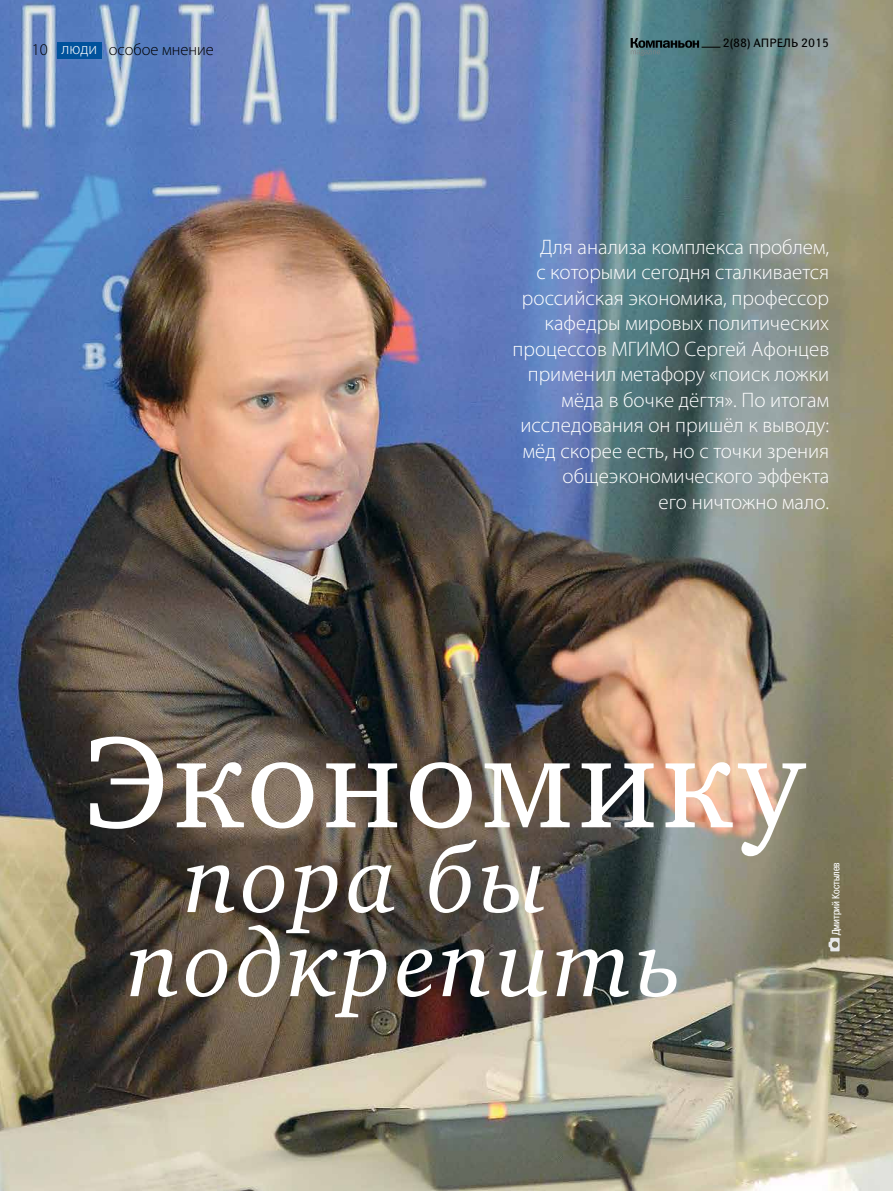
<style>
.page{position:relative;width:893px;height:1191px;background:#fff}
.page>*{position:absolute;margin:0;border:0;box-sizing:border-box;transform-origin:0 0}
.t1{font:132.75px "Charter C";letter-spacing:.03em;color:#fff}
.t2{font:italic 96.75px/84px "Charter C";letter-spacing:.03em;color:#fff}
.t3{font:300 21px/25.5px "Myriad Pro";color:#fff;text-align:right}
.t4{font:300 16.5px "Myriad Pro";color:#000}
.t5{font:300 16.5px "Myriad Pro";color:#fff}
.t6{font:12px "Yanus";color:#000}
.t7{font:10.5px "Pragmatica Cond C";color:#fff}
</style>
<div class="page">
<img style="left:0;top:0;width:893px;height:1191px">
<svg style="left:631px;top:38px;width:89px;height:18px;background:#416265"></svg>
<div style="left:57px;top:42px;width:45px;height:17px;background:#00529c"></div>
<svg style="left:828px;top:937px;width:12px;height:14px"></svg>
<p class="t4" style="left:32px;top:40px;width:18px">10</p>
<p class="t5" style="left:62px;top:39px;width:37px">люди</p>
<p class="t4" style="left:109px;top:40px;width:107px">особое мнение</p>
<p class="t6" style="left:723px;top:36px;width:108px">2(88) АПРЕЛЬ 2015</p>
<p class="t3" style="left:512px;top:234px;width:318px">Для анализа комплекса проблем,<br>с которыми сегодня сталкивается российская экономика, профессор кафедры мировых политических процессов МГИМО Сергей Афонцев применил метафору «поиск ложки мёда в бочке дёгтя». По итогам исследования он пришёл к выводу: мёд скорее есть, но с точки зрения общеэкономического эффекта<br>его ничтожно мало.</p>
<h1 class="t1" style="left:84px;top:709px;width:721px">Экономику</h1>
<h2 class="t2" style="left:127px;top:839px;width:555px;text-indent:57px">пора бы подкрепить</h2>
<p class="t7" style="left:830px;top:935px;width:74px;rotate:-90deg">Дмитрий Костылев</p>
</div>
